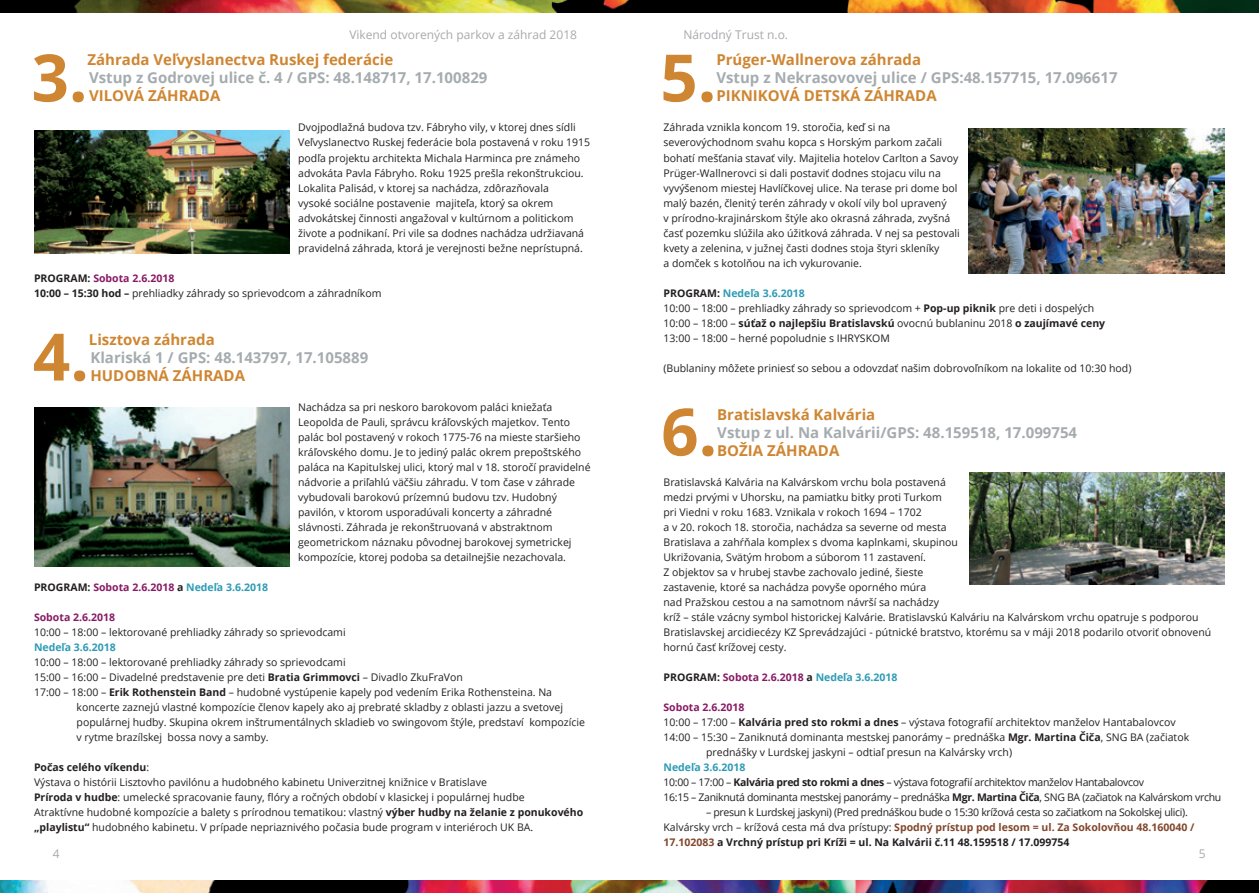
<style>
.page{position:relative;width:1259px;height:893px;background:#fff}
.page>*{position:absolute;margin:0;border:0;box-sizing:border-box;transform-origin:0 0}
.t1{font:700 65.4px "Open Sans";color:#cf8632}
.t2{font:700 15px "Open Sans";color:#a5acaf}
.t3{font:700 15px "Open Sans";color:#cf8632}
.t4{font:12px "Open Sans";color:#a8a9ad}
.t5{font:10.5px/15px "Open Sans";color:#231f20}
.t6{font:10.5px/15px "Open Sans";letter-spacing:-.03em;color:#231f20}
.t7{font:700 10.5px "Open Sans";color:#871a65}
.t8{font:700 10.5px "Open Sans";color:#2e9bb5}
.s1{font-weight:700}
.s2{font-weight:700;color:#871a65}
.s3{font-weight:700;color:#2e9bb5}
.s4{color:#231f20}
.s5{color:#2e9bb5}
.s6{font-weight:700;color:#82472c}
</style>
<div class="page">
<img style="left:0;top:880px;width:1259px;height:13px">
<img style="left:0;top:0;width:1259px;height:13px">
<img style="left:34px;top:130px;width:256px;height:123px">
<img style="left:34px;top:407px;width:256px;height:160px">
<img style="left:969px;top:129px;width:255px;height:144px">
<img style="left:969px;top:472px;width:256px;height:113px">
<p class="t4" style="left:349px;top:27px;width:229px">Vikend otvorených parkov a záhrad 2018</p>
<p class="t4" style="left:683px;top:27px;width:106px">Národný Trust n.o.</p>
<h1 class="t1" style="left:32px;top:32px;width:58px">3.</h1>
<h2 class="t3" style="left:88px;top:49px;width:307px">Záhrada Veľvyslanectva Ruskej federácie</h2>
<h1 class="t1" style="left:660px;top:32px;width:58px">5.</h1>
<h2 class="t3" style="left:716px;top:49px;width:206px">Prúger-Wallnerova záhrada</h2>
<h2 class="t2" style="left:89px;top:67px;width:400px">Vstup z Godrovej ulice č. 4 / GPS: 48.148717, 17.100829</h2>
<h2 class="t3" style="left:89px;top:85px;width:133px">VILOVÁ ZÁHRADA</h2>
<p class="t5" style="left:298px;top:120px;width:293px">Dvojpodlažná budova tzv. Fábryho vily, v ktorej dnes sídli Veľvyslanectvo Ruskej federácie bola postavená v roku 1915 podľa projektu architekta Michala Harminca pre známeho advokáta Pavla Fábryho. Roku 1925 prešla rekonštrukciou.<br>Lokalita Palisád, v ktorej sa nachádza, zdôrazňovala<br>vysoké sociálne postavenie majiteľa, ktorý sa okrem advokátskej činnosti angažoval v kultúrnom a politickom živote a podnikaní. Pri vile sa dodnes nachádza udržiavaná pravidelná záhrada, ktorá je verejnosti bežne neprístupná.</p>
<p class="t5" style="left:34px;top:270px;width:349px"><span class="s1">PROGRAM:</span> <span class="s2">Sobota 2.6.2018<br></span><span class="s1">10:00 – 15:30 hod –</span> prehliadky záhrady so sprievodcom a záhradníkom</p>
<h1 class="t1" style="left:33px;top:311px;width:58px">4.</h1>
<h2 class="t3" style="left:89px;top:328px;width:127px">Lisztova záhrada</h2>
<h2 class="t2" style="left:716px;top:67px;width:403px">Vstup z Nekrasovovej ulice / GPS:48.157715, 17.096617</h2>
<h2 class="t3" style="left:716px;top:85px;width:222px">PIKNIKOVÁ DETSKÁ ZÁHRADA</h2>
<p class="t5" style="left:663px;top:120px;width:298px">Záhrada vznikla koncom 19. storočia, keď si na severovýchodnom svahu kopca s Horským parkom začali bohatí mešťania stavať vily. Majitelia hotelov Carlton a Savoy Prüger-Wallnerovci si dali postaviť dodnes stojacu vilu na vyvýšenom miestej Havlíčkovej ulice. Na terase pri dome bol malý bazén, členitý terén záhrady v okolí vily bol upravený<br>v prírodno-krajinárskom štýle ako okrasná záhrada, zvyšná časť pozemku slúžila ako úžitková záhrada. V nej sa pestovali kvety a zelenina, v južnej časti dodnes stoja štyri skleníky<br>a domček s kotolňou na ich vykurovanie.</p>
<p class="t5" style="left:663px;top:285px;width:443px"><span class="s1">PROGRAM:</span> <span class="s3">Nedeľa 3.6.2018<br></span>10:00 – 18:00 – prehliadky záhrady so sprievodcom + <span class="s1">Pop-up piknik</span> pre deti i dospelých 10:00 – 18:00 – <span class="s1">súťaž o najlepšiu Bratislavskú</span> ovocnú bublaninu 2018 <span class="s1">o zaujímavé ceny </span>13:00 – 18:00 – herné popoludnie s IHRYSKOM</p>
<p class="t5" style="left:663px;top:360px;width:469px">(Bublaniny môžete priniesť so sebou a odovzdať našim dobrovoľníkom na lokalite od 10:30 hod)</p>
<h1 class="t1" style="left:661px;top:386px;width:58px">6.</h1>
<h2 class="t3" style="left:717px;top:403px;width:160px">Bratislavská Kalvária</h2>
<h2 class="t2" style="left:90px;top:346px;width:279px">Klariská 1 / GPS: 48.143797, 17.105889</h2>
<h2 class="t3" style="left:90px;top:364px;width:156px">HUDOBNÁ ZÁHRADA</h2>
<p class="t5" style="left:298px;top:399px;width:294px">Nachádza sa pri neskoro barokovom paláci kniežaťa Leopolda de Pauli, správcu kráľovských majetkov. Tento palác bol postavený v rokoch 1775-76 na mieste staršieho kráľovského domu. Je to jediný palác okrem prepoštského paláca na Kapitulskej ulici, ktorý mal v 18. storočí pravidelné nádvorie a priľahlú väčšiu záhradu. V tom čase v záhrade vybudovali barokovú prízemnú budovu tzv. Hudobný pavilón, v ktorom usporadúvali koncerty a záhradné slávnosti. Záhrada je rekonštruovaná v abstraktnom geometrickom náznaku pôvodnej barokovej symetrickej kompozície, ktorej podoba sa detailnejšie nezachovala.</p>
<p class="t7" style="left:34px;top:579px;width:235px"><span class="s4">PROGRAM:</span> Sobota 2.6.2018 <span class="s4">a</span> <span class="s5">Nedeľa 3.6.2018</span></p>
<p class="t7" style="left:34px;top:609px;width:83px">Sobota 2.6.2018</p>
<p class="t5" style="left:34px;top:624px;width:313px">10:00 – 18:00 – lektorované prehliadky záhrady so sprievodcami</p>
<p class="t8" style="left:34px;top:639px;width:83px">Nedeľa 3.6.2018</p>
<p class="t5" style="left:34px;top:654px;width:313px">10:00 – 18:00 – lektorované prehliadky záhrady so sprievodcami</p>
<p class="t5" style="left:34px;top:669px;width:430px">15:00 – 16:00 – Divadelné predstavenie pre deti <span class="s1">Bratia Grimmovci</span> – Divadlo ZkuFraVon</p>
<p class="t5" style="left:34px;top:684px;width:519px">17:00 – 18:00 – <span class="s1">Erik Rothenstein Band</span> – hudobné vystúpenie kapely pod vedením Erika Rothensteina. Na</p>
<p class="t5" style="left:77px;top:699px;width:488px">koncerte zaznejú vlastné kompozície členov kapely ako aj prebraté skladby z oblasti jazzu a svetovej</p>
<p class="t5" style="left:77px;top:714px;width:510px">populárnej hudby. Skupina okrem inštrumentálnych skladieb vo swingovom štýle, predstaví kompozície</p>
<p class="t5" style="left:77px;top:729px;width:194px">v rytme brazílskej bossa novy a samby.</p>
<p class="t5" style="left:34px;top:759px;width:551px"><span class="s1">Počas celého víkendu</span>:<br>Výstava o histórii Lisztovho pavilónu a hudobného kabinetu Univerzitnej knižnice v Bratislave<br><span class="s1">Príroda v hudbe</span>: umelecké spracovanie fauny, flóry a ročných období v klasickej i populárnej hudbe<br>Atraktívne hudobné kompozície a balety s prírodnou tematikou: vlastný <span class="s1">výber hudby na želanie z ponukového „playlistu“</span> hudobného kabinetu. V prípade nepriaznivého počasia bude program v interiéroch UK BA.</p>
<h2 class="t2" style="left:717px;top:421px;width:361px">Vstup z ul. Na Kalvárii/GPS: 48.159518, 17.099754</h2>
<h2 class="t3" style="left:717px;top:439px;width:124px">BOŽIA ZÁHRADA</h2>
<p class="t5" style="left:663px;top:474px;width:549px">Bratislavská Kalvária na Kalvárskom vrchu bola postavená<br>medzi prvými v Uhorsku, na pamiatku bitky proti Turkom<br>pri Viedni v roku 1683. Vznikala v rokoch 1694 – 1702<br>a v 20. rokoch 18. storočia, nachádza sa severne od mesta<br>Bratislava a zahŕňala komplex s dvoma kaplnkami, skupinou<br>Ukrižovania, Svätým hrobom a súborom 11 zastavení.<br>Z objektov sa v hrubej stavbe zachovalo jediné, šieste<br>zastavenie, ktoré sa nachádza povyše oporného múra<br>nad Pražskou cestou a na samotnom návrší sa nachádzy<br>kríž – stále vzácny symbol historickej Kalvárie. Bratislavskú Kalváriu na Kalvárskom vrchu opatruje s podporou Bratislavskej arcidiecézy KZ Sprevádzajúci - pútnické bratstvo, ktorému sa v máji 2018 podarilo otvoriť obnovenú hornú časť krížovej cesty.</p>
<p class="t7" style="left:663px;top:669px;width:235px"><span class="s4">PROGRAM:</span> Sobota 2.6.2018 <span class="s4">a</span> <span class="s5">Nedeľa 3.6.2018</span></p>
<p class="t7" style="left:663px;top:699px;width:83px">Sobota 2.6.2018</p>
<p class="t5" style="left:663px;top:714px;width:513px">10:00 – 17:00 – <span class="s1">Kalvária pred sto rokmi a dnes</span> – výstava fotografií architektov manželov Hantabalovcov</p>
<p class="t5" style="left:663px;top:729px;width:527px">14:00 – 15:30 – Zaniknutá dominanta mestskej panorámy – prednáška <span class="s1">Mgr. Martina Čiča</span>, SNG BA (začiatok</p>
<p class="t5" style="left:706px;top:744px;width:307px">prednášky v Lurdskej jaskyni – odtiaľ presun na Kalvársky vrch)</p>
<p class="t6" style="left:663px;top:759px;width:559px"><span class="s3">Nedeľa 3.6.2018<br></span>10:00 – 17:00 – <span class="s1">Kalvária pred sto rokmi a dnes</span> – výstava fotografií architektov manželov Hantabalovcov<br>16:15 – Zaniknutá dominanta mestskej panorámy – prednáška <span class="s1">Mgr. Martina Čiča</span>, SNG BA (začiatok na Kalvárskom vrchu</p>
<p class="t6" style="left:663px;top:804px;width:532px;text-indent:43px">– presun k Lurdskej jaskyni) (Pred prednáškou bude o 15:30 krížová cesta so začiatkom na Sokolskej ulici).<br>Kalvársky vrch – krížová cesta má dva prístupy: <span class="s6">Spodný prístup pod lesom = ul. Za Sokolovňou 48.160040 /<br>17.102083</span> <span class="s1">a Vrchný prístup pri Kríži = ul. Na Kalvárii č.11 48.159518 / 17.099754</span></p>
<p class="t4" style="left:53px;top:845px;width:8px">4</p>
<p class="t4" style="left:1199px;top:845px;width:8px">5</p>
</div>
